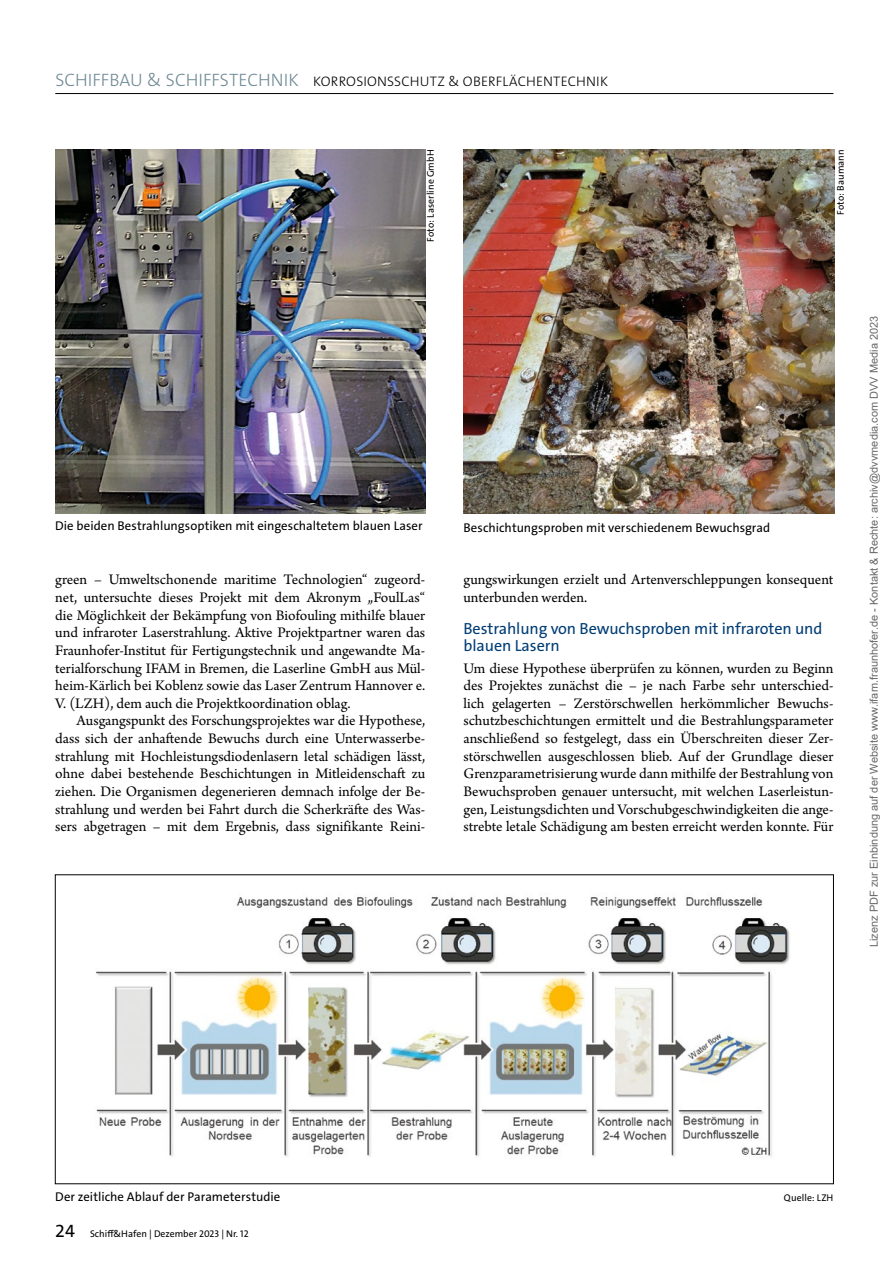
<style>
.page{position:relative;width:893px;height:1263px;background:#fff}
.page>*{position:absolute;margin:0;border:0;box-sizing:border-box;transform-origin:0 0}
.t1{font:16.2px/16.5px "The Sans Os F";letter-spacing:-.005em;color:#003d75}
.t2{font:15.3px/17.5px "Arno Pro";letter-spacing:-.005em;color:#000;text-align:justify}
.t3{font:300 13.8px "The Sans Os F";letter-spacing:.015em;color:#000}
.t4{font:12.75px "The Sans Os F";letter-spacing:.005em;color:#000}
.t5{font:10.95px "Arial";color:rgb(0 0 0/.6)}
.t6{font:9.75px "The Sans Os F";letter-spacing:.005em;color:#000}
.s1{font-size:18px;color:#6f8995}
.s2{font-size:18px}
</style>
<div class="page">
<img style="left:95px;top:897px;width:695px;height:260px">
<img style="left:55px;top:150px;width:370px;height:364px">
<img style="left:463px;top:150px;width:371px;height:364px">
<hr style="left:55px;top:93px;width:778px;height:1px;background:#000">
<p class="t3" style="left:55px;top:72px;width:554px"><span class="s1">SCHIFFBAU &amp; SCHIFFSTECHNIK</span> KORROSIONSSCHUTZ &amp; OBERFLÄCHENTECHNIK</p>
<p class="t6" style="left:424px;top:242px;width:94px;rotate:-90deg">Foto: Laserline GmbH</p>
<p class="t6" style="left:834px;top:215px;width:67px;rotate:-90deg">Foto: Baumann</p>
<p class="t4" style="left:55px;top:517px;width:369px">Die beiden Bestrahlungsoptiken mit eingeschaltetem blauen Laser</p>
<p class="t4" style="left:463px;top:519px;width:308px">Beschichtungsproben mit verschiedenem Bewuchsgrad</p>
<p class="t2" style="left:55px;top:572px;width:371px">green – Umweltschonende maritime Technologien“ zugeord&shy;net, untersuchte dieses Projekt mit dem Akronym „FoulLas“ die Möglichkeit der Bekämpfung von Biofouling mithilfe blauer und infraroter Laserstrahlung. Aktive Projektpartner waren das Fraunhofer-Institut für Fertigungstechnik und angewandte Ma&shy;terialforschung IFAM in Bremen, die Laserline GmbH aus Mül&shy;heim-Kärlich bei Koblenz sowie das Laser Zentrum Hannover e.<br>V. (LZH), dem auch die Projektkoordination oblag.</p>
<p class="t2" style="left:55px;top:713px;width:371px;text-indent:21px">Ausgangspunkt des Forschungsprojektes war die Hypothese, dass sich der anhaftende Bewuchs durch eine Unterwasserbe&shy;strahlung mit Hochleistungsdiodenlasern letal schädigen lässt, ohne dabei bestehende Beschichtungen in Mitleidenschaft zu ziehen. Die Organismen degenerieren demnach infolge der Be&shy;strahlung und werden bei Fahrt durch die Scherkräfte des Was&shy;sers abgetragen – mit dem Ergebnis, dass signifikante Reini-</p>
<p class="t2" style="left:463px;top:572px;width:371px">gungswirkungen erzielt und Artenverschleppungen konsequent unterbunden werden.</p>
<p class="t1" style="left:463px;top:621px;width:360px">Bestrahlung von Bewuchsproben mit infraroten und blauen Lasern</p>
<p class="t2" style="left:463px;top:660px;width:371px">Um diese Hypothese überprüfen zu können, wurden zu Beginn des Projektes zunächst die – je nach Farbe sehr unterschied&shy;lich gelagerten – Zerstörschwellen herkömmlicher Bewuchs&shy;schutzbeschichtungen ermittelt und die Bestrahlungsparameter anschließend so festgelegt, dass ein Überschreiten dieser Zer&shy;störschwellen ausgeschlossen blieb. Auf der Grundlage dieser Grenzparametrisierung wurde dann mithilfe der Bestrahlung von Bewuchsproben genauer untersucht, mit welchen Laserleistun&shy;gen, Leistungsdichten und Vorschubgeschwindigkeiten die ange&shy;strebte letale Schädigung am besten erreicht werden konnte. Für</p>
<p class="t5" style="left:866px;top:947px;width:633px;rotate:-90deg">Lizenz PDF zur Einbindung auf der Website www.ifam.fraunhofer.de - Kontakt &amp; Rechte: archiv@dvvmedia.com DVV Media 2023</p>
<p class="t4" style="left:55px;top:1189px;width:227px">Der zeitliche Ablauf der Parameterstudie</p>
<p class="t6" style="left:784px;top:1192px;width:51px">Quelle: LZH</p>
<p class="t6" style="left:55px;top:1228px;width:195px"><span class="s2">24</span> Schiff&amp;Hafen | Dezember 2023 | Nr. 12</p>
</div>
